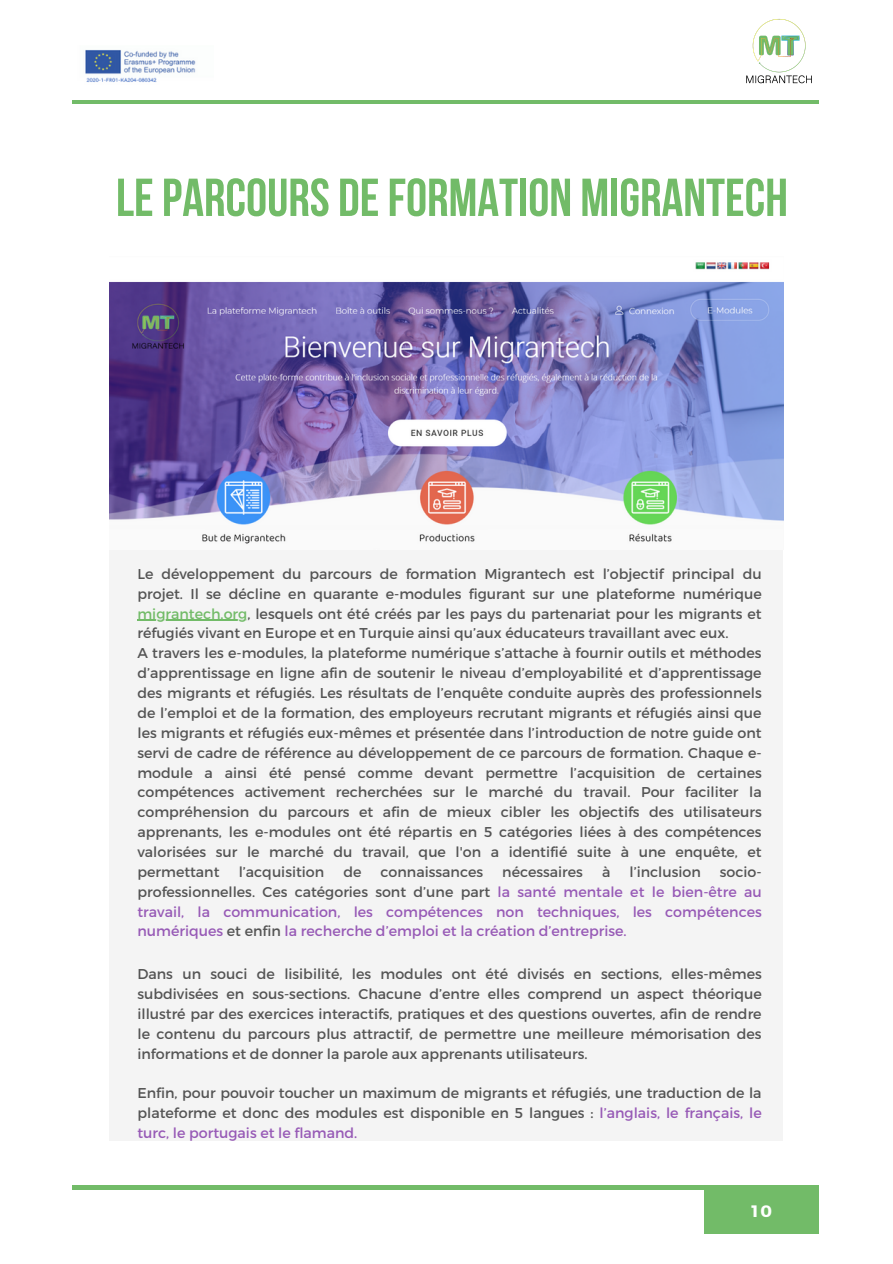
<style>
.page{position:relative;width:893px;height:1264px;background:#fff}
.page>*{position:absolute;margin:0;border:0;box-sizing:border-box;transform-origin:0 0}
.t1{font:700 53.25px "Bebas Neue";color:#72bb68}
.t2{font:700 16.5px "Montserrat";color:#fff}
.t3{font:14.25px/19.8px "Montserrat";color:#545454;text-align:justify}
.t4{font:14.25px/19.8px "Montserrat";color:#975ab6;text-align:justify}
.s1{color:#72bb68}
.s2{color:#545454}
.s3{color:#975ab6}
</style>
<div class="page">
<hr style="left:72px;top:100px;width:747px;height:4px;background:#72bb68">
<img style="left:746px;top:18px;width:66px;height:66px">
<div style="left:704px;top:1187px;width:114px;height:46px;background:#72bb68"></div>
<hr style="left:72px;top:1185px;width:747px;height:4px;background:#72bb68">
<div style="left:109px;top:502px;width:674px;height:638px;background:#f4f4f4"></div>
<img style="left:85px;top:49px;width:111px;height:33px">
<img style="left:109px;top:262px;width:674px;height:282px">
<hr style="left:137px;top:619px;width:110px;height:1px;background:#72bb68">
<h1 class="t1" style="left:116px;top:176px;width:673px">LEPARCOURS DEFORMATION MIGRANTECH</h1>
<p class="t3" style="left:137px;top:563px;width:625px;text-align:left">Le développement du parcours de formation Migrantech est l’objectif principal du projet. Il se décline en quarante e-modules figurant sur une plateforme numérique <span class="s1">migrantech.org</span>, lesquels ont été créés par les pays du partenariat pour les migrants et réfugiés vivant en Europe et en Turquie ainsi qu’aux éducateurs travaillant avec eux.<br>A travers les e-modules, la plateforme numérique s’attache à fournir outils et méthodes d’apprentissage en ligne afin de soutenir le niveau d’employabilité et d’apprentissage des migrants et réfugiés. Les résultats de l’enquête conduite auprès des professionnels de l’emploi et de la formation, des employeurs recrutant migrants et réfugiés ainsi que les migrants et réfugiés eux-mêmes et présentée dans l’introduction de notre guide ont servi de cadre de référence au développement de ce parcours de formation. Chaque e&shy;module a ainsi été pensé comme devant permettre l’acquisition de certaines compétences activement recherchées sur le marché du travail. Pour faciliter la compréhension du parcours et afin de mieux cibler les objectifs des utilisateurs apprenants, les e-modules ont été répartis en 5 catégories liées à des compétences valorisées sur le marché du travail, que l'on a identifié suite à une enquête, et permettant</p>
<p class="t3" style="left:239px;top:861px;width:87px">l’acquisition</p>
<p class="t3" style="left:343px;top:861px;width:20px">de</p>
<p class="t3" style="left:380px;top:861px;width:104px">connaissances</p>
<p class="t3" style="left:502px;top:861px;width:82px">nécessaires</p>
<p class="t3" style="left:602px;top:861px;width:10px">à</p>
<p class="t3" style="left:629px;top:861px;width:73px">l’inclusion</p>
<p class="t4" style="left:137px;top:861px;width:625px;text-indent:582px"><span class="s2">socio&shy;professionnelles. Ces catégories sont d’une part</span> la santé mentale et le bien-être au travail, la communication, les compétences non techniques, les compétences numériques <span class="s2">et enfin</span> la recherche d’emploi et la création d’entreprise.</p>
<p class="t3" style="left:137px;top:963px;width:625px">Dans un souci de lisibilité, les modules ont été divisés en sections, elles-mêmes subdivisées en sous-sections. Chacune d’entre elles comprend un aspect théorique illustré par des exercices interactifs, pratiques et des questions ouvertes, afin de rendre le contenu du parcours plus attractif, de permettre une meilleure mémorisation des informations et de donner la parole aux apprenants utilisateurs.</p>
<p class="t3" style="left:137px;top:1082px;width:625px">Enfin, pour pouvoir toucher un maximum de migrants et réfugiés, une traduction de la plateforme et donc des modules est disponible en 5 langues : <span class="s3">l’anglais, le français, le turc, le portugais et le flamand.</span></p>
<p class="t2" style="left:751px;top:1200px;width:22px">10</p>
</div>
